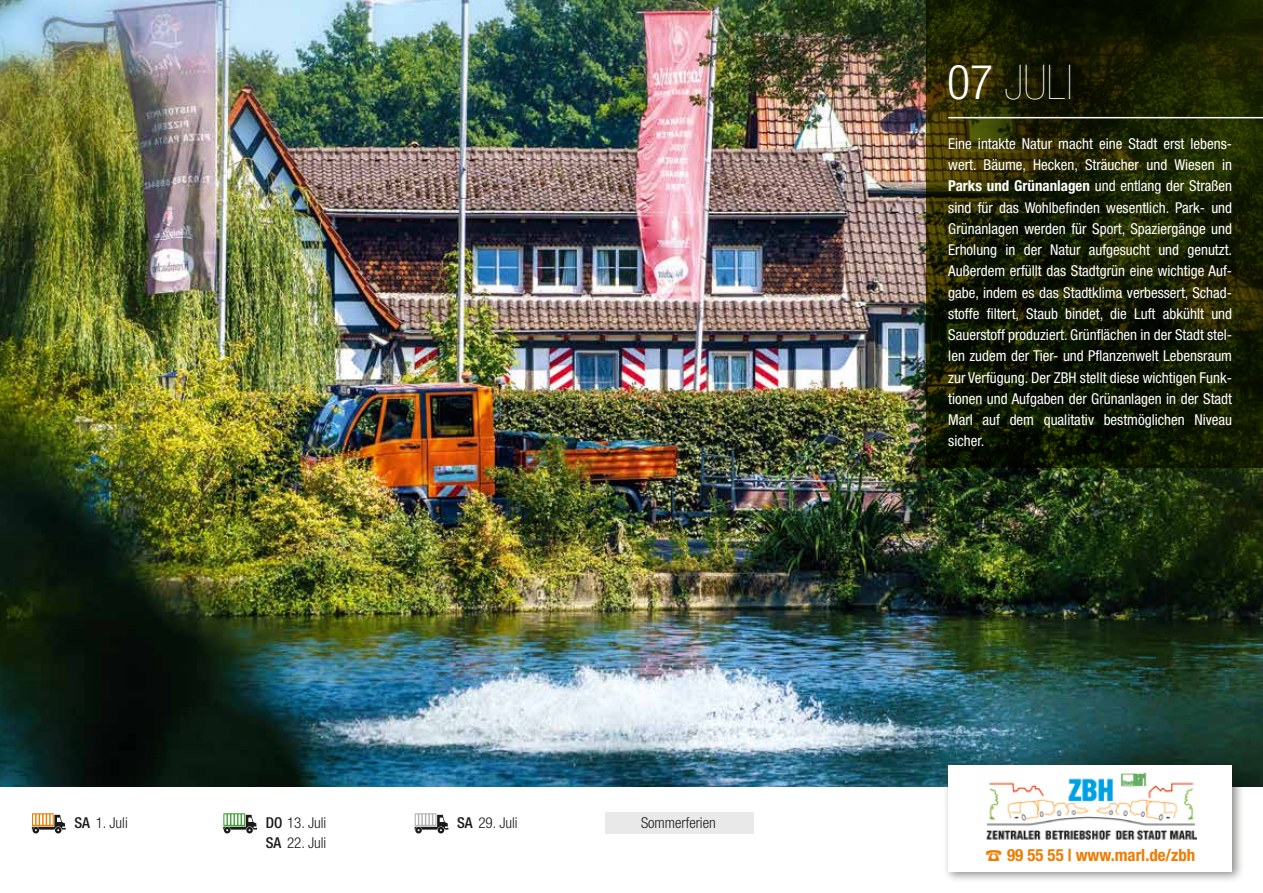
<style>
.page{position:relative;width:1263px;height:893px;background:#fff}
.page>*{position:absolute;margin:0;border:0;box-sizing:border-box;transform-origin:0 0}
.t1{font:900 condensed 48px "Helvetica Neue";color:#fff}
.t2{font:700 condensed 16.8px "Helvetica Neue";color:#ef7c00}
.t3{font:condensed 15px/21.3px "Helvetica Neue";color:#fff;text-align:justify}
.t4{font:300 condensed 15px/19.2px "Helvetica Neue";color:#1a1a18}
.s1{font-weight:500}
.s2{font-weight:300}
.s3{font-weight:700}
</style>
<div class="page">
<img style="left:0;top:0;width:1263px;height:787px">
<svg style="left:926px;top:0;width:337px;height:468px;background:#181e01"></svg>
<svg style="left:32px;top:813px;width:34px;height:20px"></svg>
<svg style="left:223px;top:813px;width:34px;height:20px"></svg>
<svg style="left:415px;top:813px;width:33px;height:20px"></svg>
<div style="left:605px;top:812px;width:149px;height:21px;background:#e9e9e9"></div>
<div style="left:942px;top:759px;width:302px;height:125px;background:#1a1a18;opacity:.5"></div>
<div style="left:948px;top:765px;width:284px;height:107px;background:#fff"></div>
<img style="left:986px;top:773px;width:210px;height:68px">
<hr style="left:948px;top:117px;width:315px;height:1px;background:#fff">
<p class="t4" style="left:74px;top:813px;width:55px"><span class="s1">SA</span> 1. Juli</p>
<p class="t4" style="left:266px;top:813px;width:62px"><span class="s1">DO</span> 13. Juli<br><span class="s1">SA</span> 22. Juli</p>
<p class="t4" style="left:457px;top:813px;width:62px"><span class="s1">SA</span> 29. Juli</p>
<p class="t4" style="left:641px;top:813px;width:76px">Sommerferien</p>
<h1 class="t1" style="left:947px;top:56px;width:127px"><span class="s2">07</span> JULI</h1>
<p class="t3" style="left:948px;top:133px;width:285px">Eine intakte Natur macht eine Stadt erst lebens&shy;wert. Bäume, Hecken, Sträucher und Wiesen in <span class="s3">Parks und Grünanlagen</span> und entlang der Straßen sind für das Wohlbefinden wesentlich. Park- und Grünanlagen werden für Sport, Spaziergänge und Erholung in der Natur aufgesucht und genutzt.<br>Außerdem erfüllt das Stadtgrün eine wichtige Auf&shy;gabe, indem es das Stadtklima verbessert, Schad&shy;stoffe filtert, Staub bindet, die Luft abkühlt und Sauerstoff produziert. Grünflächen in der Stadt stel&shy;len zudem der Tier- und Pflanzenwelt Lebensraum zur Verfügung. Der ZBH stellt diese wichtigen Funk&shy;tionen und Aufgaben der Grünanlagen in der Stadt Marl auf dem qualitativ bestmöglichen Niveau sicher.</p>
<p class="t2" style="left:985px;top:845px;width:212px">☎ 99 55 55 | www.marl.de/zbh</p>
</div>
